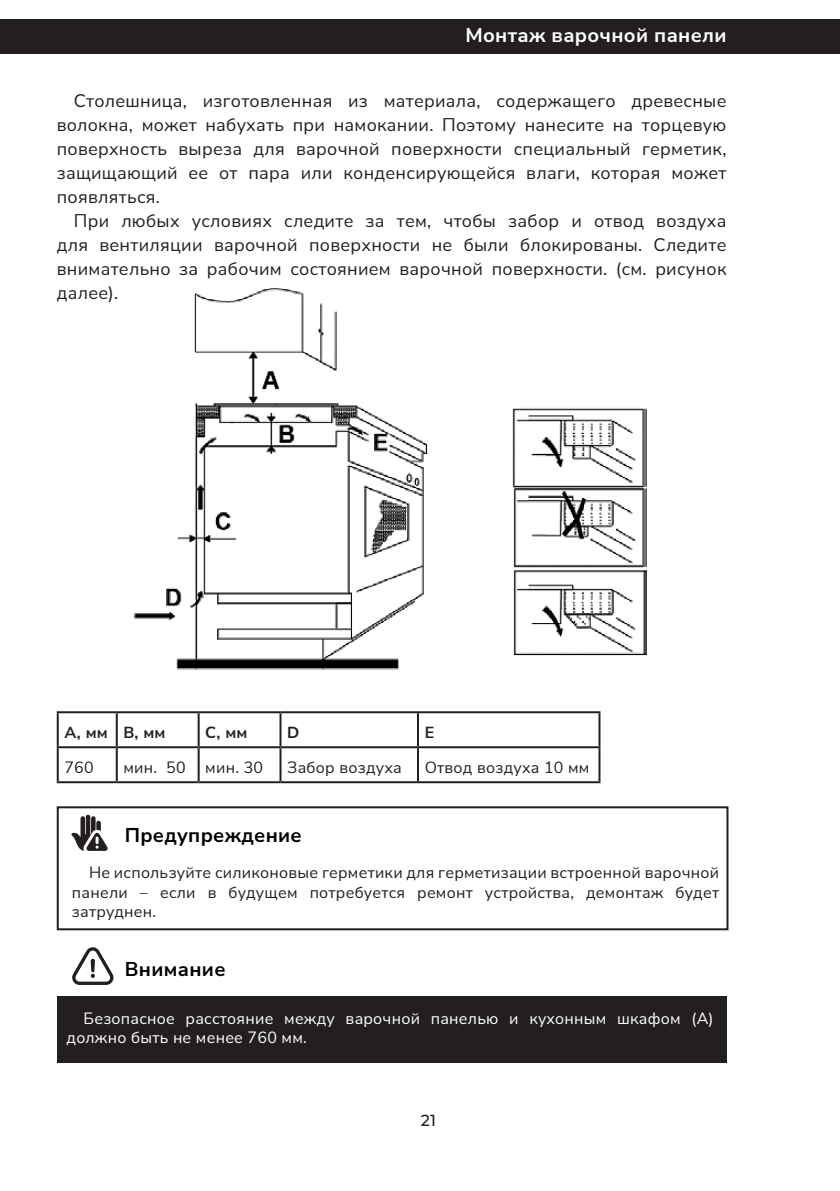
<style>
.page{position:relative;width:840px;height:1191px;background:#fff}
.page>*{position:absolute;margin:0;border:0;box-sizing:border-box;transform-origin:0 0}
.Заголовок_10_Bold_It{font:700 20px "Nunito Sans";letter-spacing:.015em;color:#000}
.Заголовок_10_Bold_It-2{font:700 20px "Nunito Sans";letter-spacing:.015em;color:#fff}
.Заголовок_9_Bold{font:18px/24px "Nunito Sans";letter-spacing:.015em;color:#231f20;text-align:justify}
.Заголовок_10_Bold_It-3{font:16px/19.2px "Nunito Sans";letter-spacing:.015em;color:#231f20;text-align:justify}
.Заголовок_10_Bold_It-4{font:16px/19.2px "Nunito Sans";letter-spacing:.015em;color:#fff}
.Заголовок_9_Bold-2{font:16px "Nunito Sans";letter-spacing:.015em;color:#231f20}
.Заголовок_9_Bold-3{font:700 16px "Nunito Sans";color:#231f20}
.t1{font:500 16px "Montserrat";color:#231f20}
</style>
<div class="page">
<img style="left:134px;top:288px;width:513px;height:382px">
<div style="left:0;top:19px;width:839px;height:35px;background:#231f20"></div>
<div style="left:57px;top:996px;width:669px;height:66px;background:#231f20"></div>
<svg style="left:72px;top:947px;width:42px;height:38px"></svg>
<hr style="left:57px;top:711px;width:60px;height:2px;background:#231f20">
<hr style="left:57px;top:713px;width:2px;height:33px;background:#231f20">
<hr style="left:117px;top:711px;width:81px;height:2px;background:#231f20">
<hr style="left:116px;top:713px;width:2px;height:33px;background:#231f20">
<hr style="left:198px;top:711px;width:82px;height:2px;background:#231f20">
<hr style="left:197px;top:713px;width:2px;height:33px;background:#231f20">
<hr style="left:280px;top:711px;width:138px;height:2px;background:#231f20">
<hr style="left:279px;top:713px;width:2px;height:33px;background:#231f20">
<hr style="left:418px;top:711px;width:182px;height:2px;background:#231f20">
<hr style="left:417px;top:713px;width:2px;height:33px;background:#231f20">
<hr style="left:598px;top:713px;width:2px;height:33px;background:#231f20">
<hr style="left:57px;top:746px;width:60px;height:2px;background:#231f20">
<hr style="left:57px;top:748px;width:2px;height:33px;background:#231f20">
<hr style="left:117px;top:746px;width:81px;height:2px;background:#231f20">
<hr style="left:116px;top:748px;width:2px;height:33px;background:#231f20">
<hr style="left:198px;top:746px;width:82px;height:2px;background:#231f20">
<hr style="left:197px;top:748px;width:2px;height:33px;background:#231f20">
<hr style="left:280px;top:746px;width:138px;height:2px;background:#231f20">
<hr style="left:279px;top:748px;width:2px;height:33px;background:#231f20">
<hr style="left:418px;top:746px;width:182px;height:2px;background:#231f20">
<hr style="left:417px;top:748px;width:2px;height:33px;background:#231f20">
<hr style="left:598px;top:748px;width:2px;height:33px;background:#231f20">
<hr style="left:57px;top:781px;width:60px;height:2px;background:#231f20">
<hr style="left:117px;top:781px;width:81px;height:2px;background:#231f20">
<hr style="left:198px;top:781px;width:82px;height:2px;background:#231f20">
<hr style="left:280px;top:781px;width:138px;height:2px;background:#231f20">
<hr style="left:418px;top:781px;width:182px;height:2px;background:#231f20">
<div style="left:57px;top:806px;width:671px;height:124px;border:2px solid #231f20"></div>
<svg style="left:71px;top:814px;width:37px;height:37px"></svg>
<p class="Заголовок_10_Bold_It-2" style="left:465px;top:21px;width:262px">Монтаж варочной панели</p>
<p class="Заголовок_9_Bold" style="left:57px;top:88px;width:670px;text-indent:17px">Столешница, изготовленная из материала, содержащего древесные волокна, может набухать при намокании. Поэтому нанесите на торцевую поверхность выреза для варочной поверхности специальный герметик, защищающий ее от пара или конденсирующейся влаги, которая может появляться.</p>
<p class="Заголовок_9_Bold" style="left:57px;top:208px;width:670px;text-indent:17px">При любых условиях следите за тем, чтобы забор и отвод воздуха для вентиляции варочной поверхности не были блокированы. Следите внимательно за рабочим состоянием варочной поверхности. (cм. рисунок далее).</p>
<p class="Заголовок_9_Bold-3" style="left:64px;top:721px;width:45px">A, мм</p>
<p class="Заголовок_9_Bold-3" style="left:123px;top:721px;width:44px">B, мм</p>
<p class="Заголовок_9_Bold-3" style="left:205px;top:721px;width:44px">C, мм</p>
<p class="Заголовок_9_Bold-3" style="left:287px;top:721px;width:14px">D</p>
<p class="Заголовок_9_Bold-3" style="left:424px;top:721px;width:11px">E</p>
<p class="Заголовок_9_Bold-2" style="left:64px;top:756px;width:31px">760</p>
<p class="Заголовок_9_Bold-2" style="left:123px;top:756px;width:64px">мин. 50</p>
<p class="Заголовок_9_Bold-2" style="left:205px;top:756px;width:59px">мин. 30</p>
<p class="Заголовок_9_Bold-2" style="left:287px;top:756px;width:116px">Забор воздуха</p>
<p class="Заголовок_9_Bold-2" style="left:424px;top:756px;width:166px">Отвод воздуха 10 мм</p>
<p class="Заголовок_10_Bold_It" style="left:125px;top:821px;width:178px">Предупреждение</p>
<p class="Заголовок_10_Bold_It-3" style="left:72px;top:862px;width:648px;text-indent:17px">Не используйте силиконовые герметики для герметизации встроенной варочной панели – если в будущем потребуется ремонт устройства, демонтаж будет затруднен.</p>
<p class="Заголовок_10_Bold_It" style="left:125px;top:955px;width:102px">Внимание</p>
<p class="Заголовок_10_Bold_It-4" style="left:67px;top:1008px;width:648px;text-indent:17px">Безопасное расстояние между варочной панелью и кухонным шкафом (А) должно быть не менее 760 мм.</p>
<p class="t1" style="left:420px;top:1108px;width:17px">21</p>
</div>
